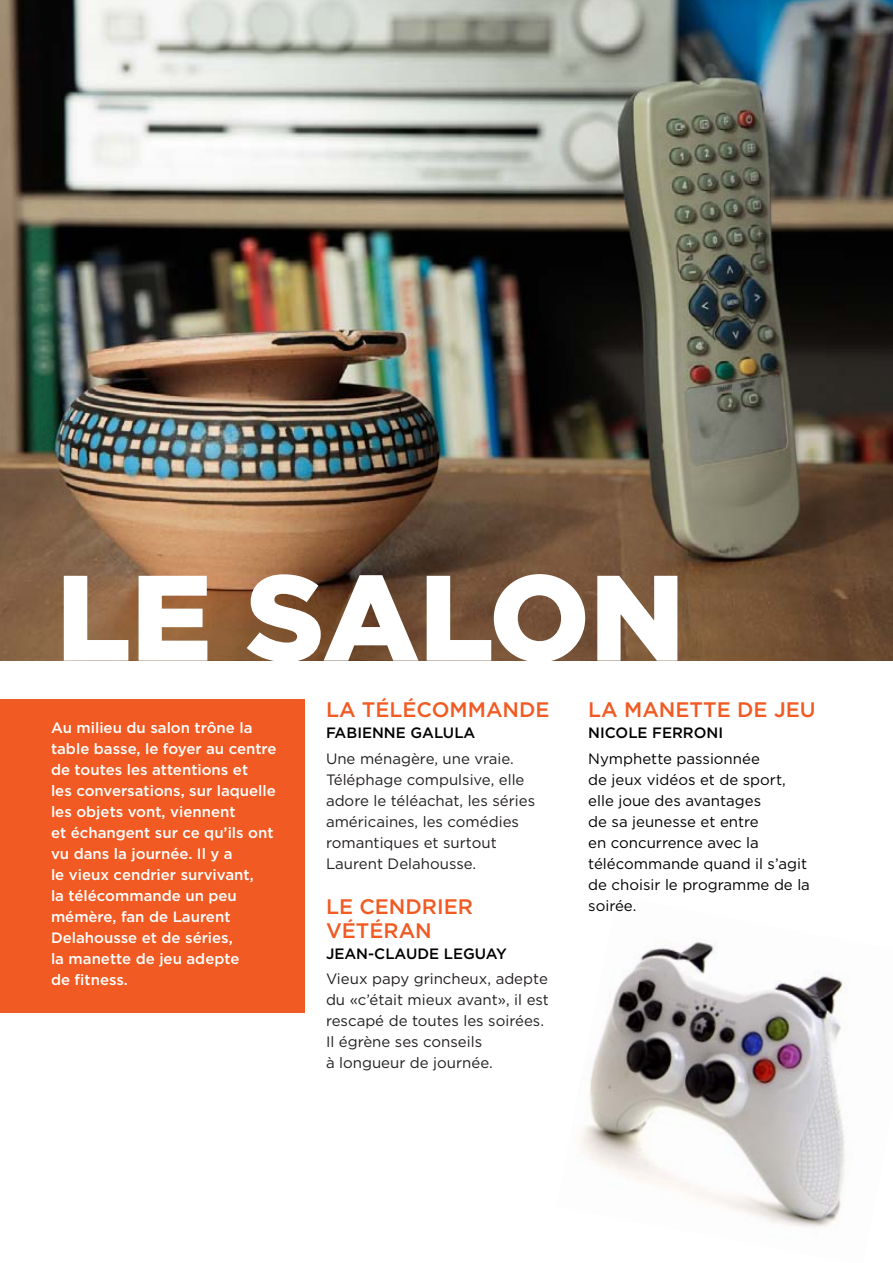
<style>
.page{position:relative;width:893px;height:1263px;background:#fff}
.page>*{position:absolute;margin:0;border:0;box-sizing:border-box;transform-origin:0 0}
.t1{font:500 21px/24px "Gotham";color:#f15a22}
.t2{font:500 15px/21px "Gotham";color:#fff}
.t3{font:15px/21px "Gotham";color:#221e1f}
.t4{font:15px/21px "Gotham";color:#000}
.t5{font:500 15px "Gotham";color:#000}
</style>
<div class="page">
<div style="left:0;top:699px;width:305px;height:314px;background:#f15a22"></div>
<img style="left:0;top:0;width:893px;height:660px">
<svg style="left:64px;top:574px;width:613px;height:87px"></svg>
<img style="left:579px;top:941px;width:266px;height:286px">
<p class="t2" style="left:51px;top:716px;width:227px">Au milieu du salon trône la table basse, le foyer au centre de toutes les attentions et<br>les conversations, sur laquelle les objets vont, viennent<br>et échangent sur ce qu’ils ont vu dans la journée. I l y a<br>le vieux cendrier survivant,<br>la télécommande un peu mémère, fan de Laurent<br>Delahousse et de séries,<br>la manette de jeu adepte<br>de fitness.</p>
<h1 class="t1" style="left:326px;top:698px;width:225px">La télécommande</h1>
<p class="t5" style="left:326px;top:723px;width:151px">Fabienne Galula</p>
<p class="t3" style="left:326px;top:747px;width:211px">Une ménagère, une vraie.<br>Téléphage compulsive, elle adore le téléachat, les séries américaines, les comédies romantiques et surtout<br>Laurent Delahousse.</p>
<h1 class="t1" style="left:326px;top:894px;width:149px">Le cendrier vétéran</h1>
<p class="t5" style="left:326px;top:943px;width:182px">Jean-Claude Leguay</p>
<p class="t3" style="left:326px;top:968px;width:224px">Vieux papy grincheux, adepte du «c’était mieux avant», il est rescapé de toutes les soirées.<br>Il égrène ses conseils<br>à longueur de journée.</p>
<h1 class="t1" style="left:588px;top:698px;width:229px">La manette de j eu</h1>
<p class="t5" style="left:588px;top:723px;width:136px">N icole Ferroni</p>
<p class="t4" style="left:588px;top:747px;width:223px">Nymphette passionnée<br>de jeux vidéos et de sport, elle joue des avantages<br>de sa jeunesse et entre<br>en concurrence avec la télécommande quand il s’agit de choisir le programme de la soirée.</p>
</div>
